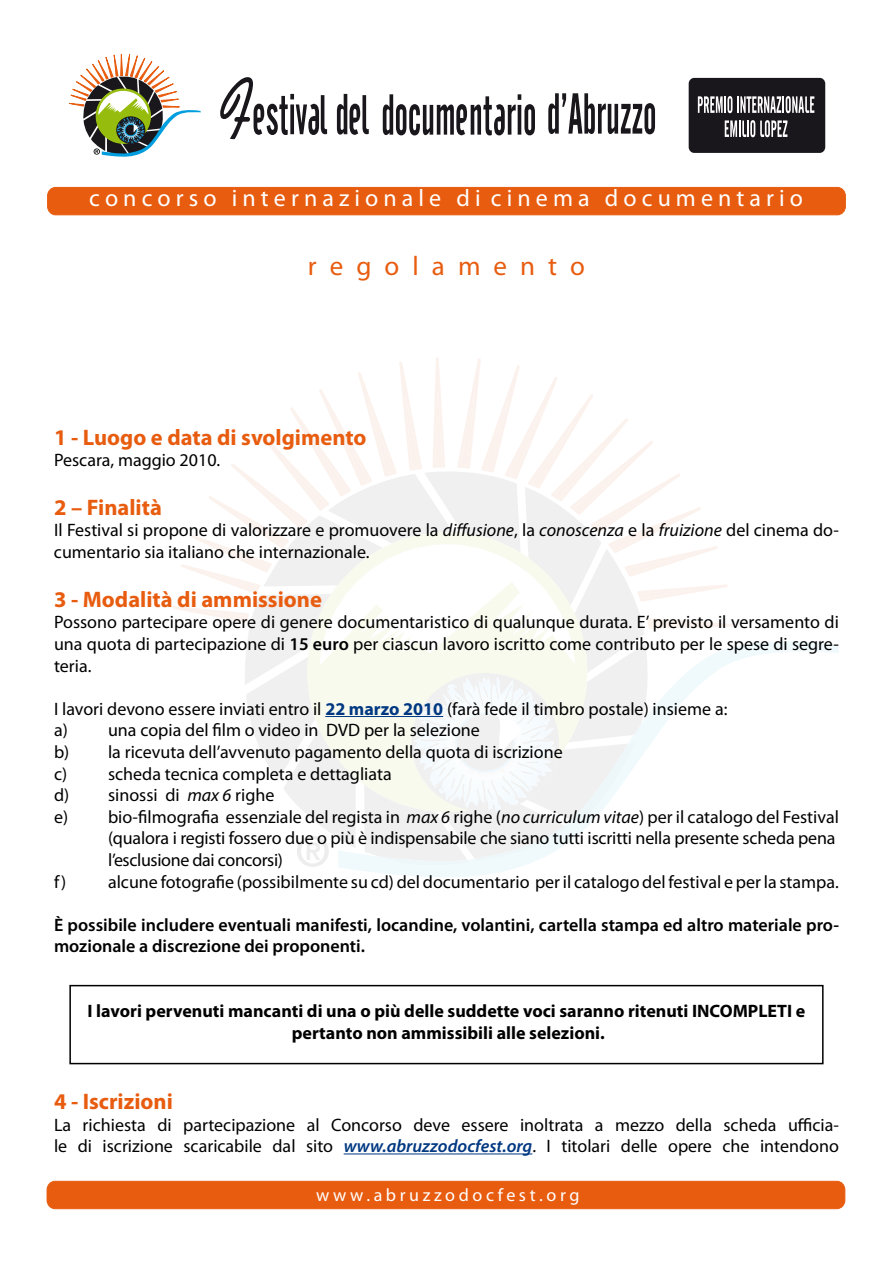
<style>
.page{position:relative;width:893px;height:1263px;background:#fff}
.page>*{position:absolute;margin:0;border:0;box-sizing:border-box;transform-origin:0 0}
.t1{font:27px "Myriad Pro";color:#e85c0f}
.t2{font:24px "Myriad Pro";color:#fff}
.t3{font:700 22.5px "Myriad Pro";color:#e85c0f}
.t4{font:18px/21.6px "Myriad Pro";color:#000}
.t5{font:600 18px/21.6px "Myriad Pro";color:#000}
.t6{font:700 18px/21.6px "Myriad Pro";color:#000;text-align:center}
.t7{font:18px "Myriad Pro";letter-spacing:-.02em;color:#000}
.t8{font:18px "Myriad Pro";letter-spacing:.2em;color:#fff}
.s1{font-style:italic}
.s2{font-weight:600}
.s3{font-weight:700;color:#003882}
.s4{font-weight:600;font-style:italic;color:#003882}
</style>
<div class="page">
<svg style="left:341px;top:641px;width:498px;height:236px"></svg>
<svg style="left:173px;top:357px;width:560px;height:510px"></svg>
<hr style="left:325px;top:716px;width:118px;height:1px;background:#003882">
<hr style="left:344px;top:1153px;width:188px;height:1px;background:#003882">
<div style="left:69px;top:985px;width:755px;height:79px;border:2px solid #000"></div>
<svg style="left:220px;top:77px;width:107px;height:63px"></svg>
<svg style="left:337px;top:94px;width:32px;height:41px"></svg>
<svg style="left:383px;top:94px;width:152px;height:41px"></svg>
<svg style="left:548px;top:93px;width:107px;height:41px"></svg>
<div style="left:689px;top:78px;width:136px;height:75px;background:#1a171c;border-radius:6px"></div>
<svg style="left:698px;top:96px;width:116px;height:17px"></svg>
<svg style="left:725px;top:120px;width:62px;height:17px"></svg>
<div style="left:48px;top:187px;width:797px;height:28px;background:#e85c0f;border-radius:8px"></div>
<div style="left:47px;top:187px;width:799px;height:28px;border:1px solid #e85c0f;border-radius:8px"></div>
<svg style="left:69px;top:54px;width:132px;height:103px"></svg>
<div style="left:47px;top:1181px;width:798px;height:28px;background:#e85c0f;border-radius:8px"></div>
<div style="left:47px;top:1181px;width:798px;height:28px;border:1px solid #e85c0f;border-radius:8px"></div>
<h2 class="t2" style="left:89px;top:183px;width:715px">c o n c o r s o i n t e r n a z i o n a l e d i c i n e m a d o c u m e n t a r i o</h2>
<h1 class="t1" style="left:308px;top:250px;width:279px">r e g o l a m e n t o</h1>
<p class="t3" style="left:54px;top:422px;width:314px">1 - Luogo e data di svolgimento</p>
<p class="t4" style="left:54px;top:449px;width:168px">Pescara, maggio 2010.</p>
<p class="t3" style="left:54px;top:493px;width:109px">2 – Finalità</p>
<p class="t4" style="left:54px;top:519px;width:786px">Il Festival si propone di valorizzare e promuovere la <span class="s1">diffusione</span>, la <span class="s1">conoscenza</span> e la <span class="s1">fruizione</span> del cinema do&shy;cumentario sia italiano che internazionale.</p>
<p class="t3" style="left:54px;top:584px;width:269px">3 - Modalità di ammissione</p>
<p class="t4" style="left:54px;top:611px;width:786px;text-align:justify">Possono partecipare opere di genere documentaristico di qualunque durata. E’ previsto il versamento di una quota di partecipazione di <span class="s2">15 euro</span> per ciascun lavoro iscritto come contributo per le spese di segre&shy;teria.</p>
<p class="t4" style="left:54px;top:698px;width:675px">I lavori devono essere inviati entro il <span class="s3">22 marzo 2010</span> (farà fede il timbro postale) insieme a:</p>
<p class="t4" style="left:54px;top:719px;width:427px">a) una copia del film o video in DVD per la selezione</p>
<p class="t4" style="left:54px;top:741px;width:510px">b) la ricevuta dell’avvenuto pagamento della quota di iscrizione</p>
<p class="t4" style="left:54px;top:762px;width:339px">c) scheda tecnica completa e dettagliata</p>
<p class="t4" style="left:54px;top:784px;width:222px">d) sinossi di <span class="s1">max 6</span> righe</p>
<p class="t4" style="left:54px;top:806px;width:786px">e) bio-filmografia essenziale del regista in <span class="s1">max 6</span> righe (<span class="s1">no curriculum vitae</span>) per il catalogo del Festival</p>
<p class="t4" style="left:108px;top:827px;width:729px">(qualora i registi fossero due o più è indispensabile che siano tutti iscritti nella presente scheda pena</p>
<p class="t7" style="left:108px;top:849px;width:176px">l’esclusione dai concorsi)</p>
<p class="t4" style="left:54px;top:870px;width:786px">f) alcune fotografie (possibilmente su cd) del documentario per il catalogo del festival e per la stampa.</p>
<p class="t5" style="left:54px;top:913px;width:786px">È possibile includere eventuali manifesti, locandine, volantini, cartella stampa ed altro materiale pro&shy;mozionale a discrezione dei proponenti.</p>
<p class="t6" style="left:88px;top:1000px;width:719px">I lavori pervenuti mancanti di una o più delle suddette voci saranno ritenuti INCOMPLETI e pertanto non ammissibili alle selezioni.</p>
<p class="t3" style="left:54px;top:1087px;width:120px">4 - Iscrizioni</p>
<p class="t4" style="left:54px;top:1113px;width:786px">La richiesta di partecipazione al Concorso deve essere inoltrata a mezzo della scheda ufficia&shy;le di iscrizione scaricabile dal sito <span class="s4">www.abruzzodocfest.org</span>. I titolari delle opere che intendono</p>
<p class="t8" style="left:316px;top:1183px;width:265px">www.abruzzodocfest.org</p>
</div>
